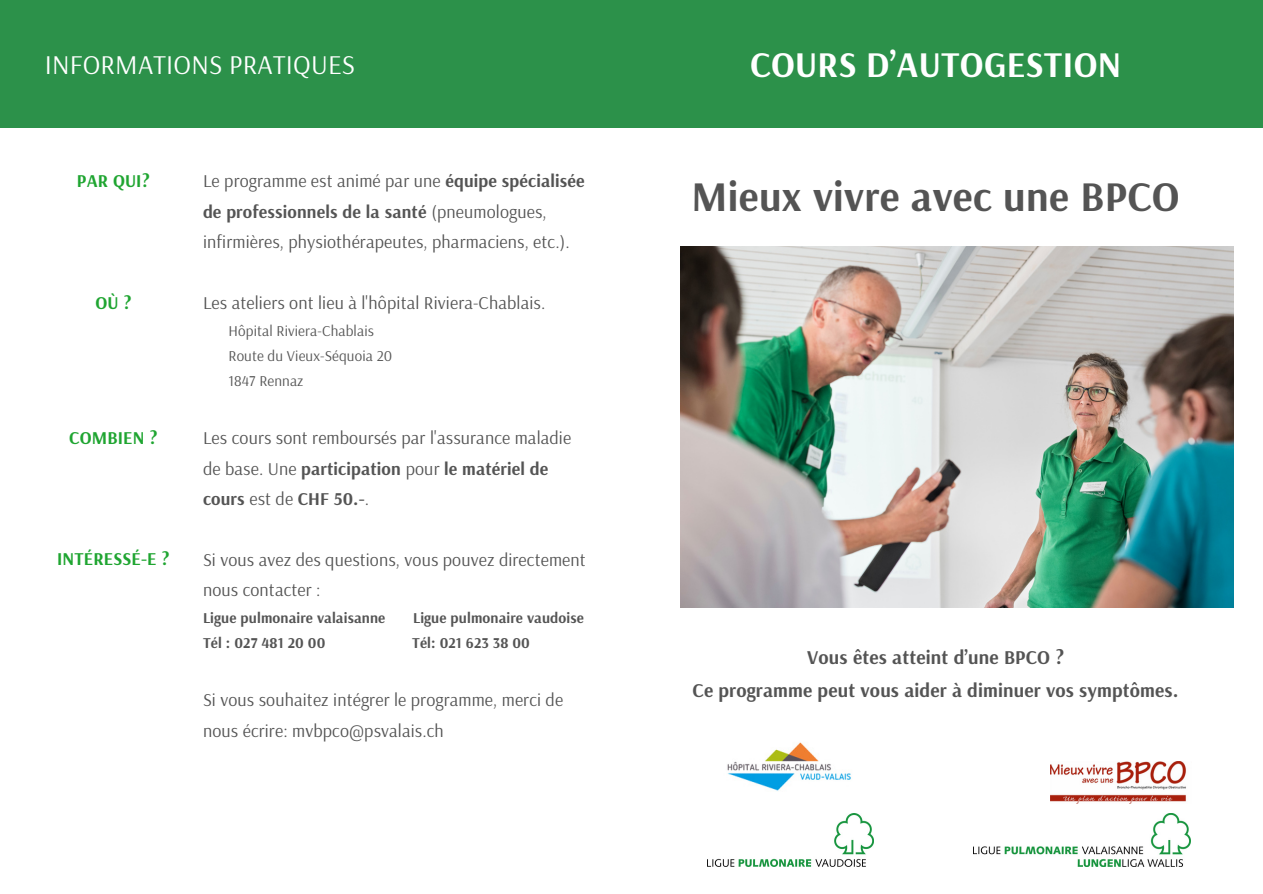
<style>
.page{position:relative;width:1263px;height:894px;background:#fff}
.page>*{position:absolute;margin:0;border:0;box-sizing:border-box;transform-origin:0 0}
.t1{font:700 42px "Arsenal";letter-spacing:.01em;color:#545454}
.t2{font:700 36px "Arsenal";letter-spacing:.01em;color:#fff}
.t3{font:27px "Arsenal";letter-spacing:.01em;color:#fff}
.t4{font:700 19.5px "Arsenal";letter-spacing:.01em;color:#545454}
.t5{font:18px/30.3px "Arsenal";letter-spacing:.01em;color:#545454}
.t6{font:700 18px "Arsenal";letter-spacing:.01em;color:#1fa531}
.t7{font:700 15px "Arsenal";letter-spacing:.01em;color:#545454}
.t8{font:15px "Arsenal";letter-spacing:.01em;color:#545454}
.s1{font-weight:700}
</style>
<div class="page">
<div style="left:0;top:0;width:1263px;height:128px;background:#2c914a"></div>
<img style="left:680px;top:246px;width:554px;height:361px">
<img style="left:1050px;top:761px;width:136px;height:42px">
<img style="left:974px;top:813px;width:217px;height:53px">
<img style="left:707px;top:813px;width:167px;height:53px">
<img style="left:727px;top:742px;width:124px;height:49px">
<p class="t3" style="left:45px;top:47px;width:312px">INFORMATIONS PRATIQUES</p>
<p class="t2" style="left:750px;top:41px;width:373px">COURS D’AUTOGESTION</p>
<p class="t6" style="left:77px;top:169px;width:74px">PAR QUI?</p>
<p class="t5" style="left:203px;top:165px;width:383px">Le programme est animé par une <span class="s1">équipe spécialisée de professionnels de la santé</span> (pneumologues, infirmières, physiothérapeutes, pharmaciens, etc.).</p>
<p class="t1" style="left:691px;top:169px;width:490px">Mieux vivre avec une BPCO</p>
<p class="t6" style="left:95px;top:291px;width:38px">OÙ ?</p>
<p class="t5" style="left:203px;top:287px;width:344px">Les ateliers ont lieu à l'hôpital Riviera-Chablais.</p>
<p class="t8" style="left:228px;top:321px;width:147px">Hôpital Riviera-Chablais</p>
<p class="t8" style="left:228px;top:346px;width:165px">Route du Vieux-Séquoia 20</p>
<p class="t8" style="left:228px;top:370px;width:77px">1847 Rennaz</p>
<p class="t6" style="left:69px;top:426px;width:90px">COMBIEN ?</p>
<p class="t5" style="left:203px;top:422px;width:370px">Les cours sont remboursés par l'assurance maladie de base. Une <span class="s1">participation</span> pour <span class="s1">le matériel de cours</span> est de <span class="s1">CHF 50.-</span>.</p>
<p class="t6" style="left:57px;top:546px;width:114px">INTÉRESSÉ-E ?</p>
<p class="t5" style="left:203px;top:543px;width:384px">Si vous avez des questions, vous pouvez directement nous contacter :</p>
<p class="t7" style="left:203px;top:608px;width:184px">Ligue pulmonaire valaisanne</p>
<p class="t7" style="left:413px;top:608px;width:172px">Ligue pulmonaire vaudoise</p>
<p class="t7" style="left:203px;top:632px;width:124px">Tél : 027 481 20 00</p>
<p class="t7" style="left:412px;top:632px;width:119px">Tél: 021 623 38 00</p>
<p class="t5" style="left:203px;top:684px;width:362px">Si vous souhaitez intégrer le programme, merci de nous écrire: mvbpco@psvalais.ch</p>
<p class="t4" style="left:807px;top:644px;width:258px">Vous êtes atteint d’une BPCO ?</p>
<p class="t4" style="left:693px;top:677px;width:487px">Ce programme peut vous aider à diminuer vos symptômes.</p>
</div>
